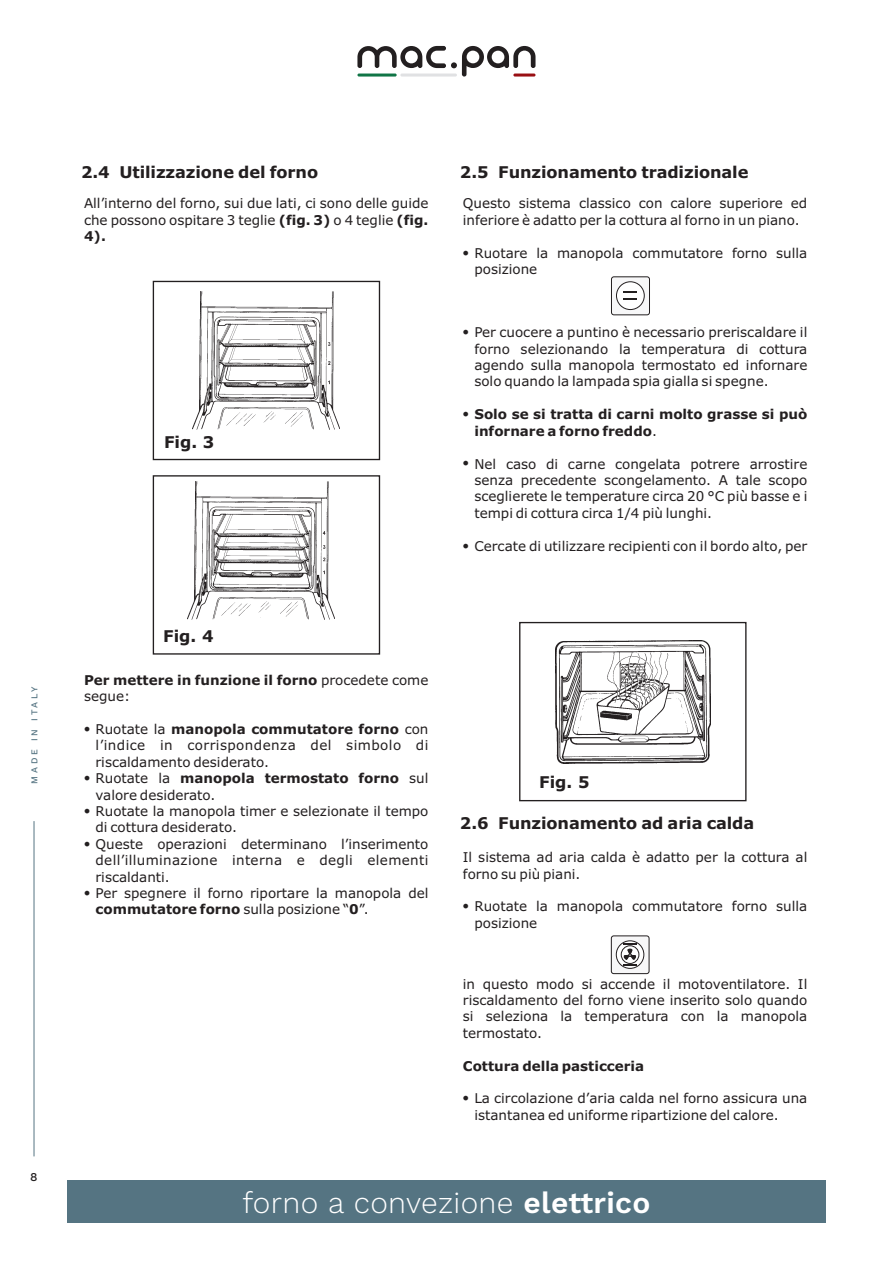
<style>
.page{position:relative;width:893px;height:1263px;background:#fff}
.page>*{position:absolute;margin:0;border:0;box-sizing:border-box;transform-origin:0 0}
.t1{font:300 30px "Work Sans";letter-spacing:.01em;color:#fff}
.t2{font:700 16.2px "Verdana";letter-spacing:-.005em;color:#231f20}
.t3{font:13.5px/16.4px "Verdana";color:#231f20}
.t4{font:700 13.5px "Verdana";color:#231f20}
.t5{font:13.5px/16.4px "Verdana";letter-spacing:.03em;color:#231f20}
.t6{font:500 12px "Work Sans";color:#231f20}
.t7{font:500 9px "Work Sans";letter-spacing:.3em;color:#557482}
.s1{font-weight:700}
.s2{font-weight:400}
.s3{font-weight:600}
</style>
<div class="page">
<div style="left:67px;top:1180px;width:759px;height:42px;background:#557482"></div>
<hr style="left:34px;top:821px;width:1px;height:335px;background:#557482">
<div style="left:611px;top:277px;width:39px;height:38px;background:#f7f7f8;border-radius:3px"></div>
<div style="left:611px;top:277px;width:39px;height:38px;border:1px solid #231f20;border-radius:2px"></div>
<div style="left:616px;top:282px;width:28px;height:28px;background:#fff;border-radius:50%"></div>
<div style="left:616px;top:282px;width:28px;height:28px;border:1px solid #231f20;border-radius:50%"></div>
<svg style="left:624px;top:292px;width:13px;height:7px"></svg>
<svg style="left:611px;top:936px;width:38px;height:38px"></svg>
<div style="left:611px;top:936px;width:38px;height:38px;border:1px solid #231f20;border-radius:2px"></div>
<svg style="left:616px;top:941px;width:28px;height:27px"></svg>
<div style="left:616px;top:941px;width:28px;height:27px;border:1px solid #231f20;border-radius:50%"></div>
<div style="left:621px;top:945px;width:18px;height:19px;border:1px solid #231f20;border-radius:50%"></div>
<svg style="left:623px;top:943px;width:13px;height:23px"></svg>
<img style="left:555px;top:640px;width:155px;height:124px">
<div style="left:519px;top:622px;width:227px;height:179px;border:1px solid #231f20"></div>
<img style="left:193px;top:292px;width:147px;height:138px">
<div style="left:153px;top:281px;width:227px;height:179px;border:1px solid #231f20"></div>
<img style="left:187px;top:481px;width:147px;height:138px">
<div style="left:153px;top:475px;width:227px;height:180px;border:1px solid #231f20"></div>
<svg style="left:357px;top:46px;width:178px;height:31px"></svg>
<hr style="left:513px;top:74px;width:22px;height:3px;background:#990f13;border-radius:2px">
<hr style="left:400px;top:74px;width:57px;height:3px;background:#e0e1e3;border-radius:2px">
<hr style="left:357px;top:74px;width:40px;height:3px;background:#107546;border-radius:2px">
<p class="t7" style="left:28px;top:784px;width:98px;rotate:-90deg">MADE IN ITALY</p>
<p class="t6" style="left:30px;top:1168px;width:9px">8</p>
<p class="t2" style="left:81px;top:162px;width:239px">2.4 Utilizzazione del forno</p>
<p class="t2" style="left:460px;top:162px;width:290px">2.5 Funzionamento tradizionale</p>
<p class="t3" style="left:84px;top:195px;width:346px;text-align:justify">All’interno del forno, sui due lati, ci sono delle guide che possono ospitare 3 teglie <span class="s1">(fig. 3)</span> o 4 teglie <span class="s1">(fig.<br>4).</span></p>
<p class="t3" style="left:463px;top:195px;width:346px">Questo sistema classico con calore superiore ed inferiore è adatto per la cottura al forno in un piano.</p>
<p class="t3" style="left:474px;top:244px;width:334px">Ruotare la manopola commutatore forno sulla posizione</p>
<p class="t2" style="left:164px;top:432px;width:52px">Fig. 3</p>
<p class="t2" style="left:163px;top:626px;width:52px">Fig. 4</p>
<p class="t4" style="left:84px;top:671px;width:346px">Per mettere in funzione il forno <span class="s2">procedete come</span></p>
<p class="t4" style="left:96px;top:720px;width:334px"><span class="s2">Ruotate la</span> manopola commutatore forno <span class="s2">con</span></p>
<p class="t3" style="left:84px;top:688px;width:48px">segue:</p>
<p class="t5" style="left:96px;top:737px;width:334px">l’indice in corrispondenza del simbolo di riscaldamento desiderato.<br>Ruotate la</p>
<p class="t4" style="left:180px;top:770px;width:220px">manopola termostato forno</p>
<p class="t3" style="left:409px;top:770px;width:21px">sul</p>
<p class="t3" style="left:96px;top:786px;width:334px">valore desiderato.<br>Ruotate la manopola timer e selezionate il tempo di cottura desiderato.<br>Queste operazioni determinano l’inserimento dell’illuminazione interna e degli elementi riscaldanti.<br>Per spegnere il forno riportare la manopola del <span class="s1">commutatore forno</span> sulla posizione “ ”.</p>
<p class="t4" style="left:349px;top:901px;width:11px">0</p>
<p class="t3" style="left:474px;top:324px;width:334px;text-align:justify">Per cuocere a puntino è necessario preriscaldare il forno selezionando la temperatura di cottura agendo sulla manopola termostato ed infornare solo quando la lampada spia gialla si spegne.</p>
<p class="t4" style="left:474px;top:422px;width:184px">infornare a forno freddo<span class="s2">.</span></p>
<p class="t3" style="left:474px;top:455px;width:334px;text-align:justify">Nel caso di carne congelata potrere arrostire senza precedente scongelamento. A tale scopo sceglierete le temperature circa 20 °C più basse e i tempi di cottura circa 1/4 più lunghi.</p>
<p class="t3" style="left:474px;top:537px;width:334px">Cercate di utilizzare recipienti con il bordo alto, per</p>
<p class="t4" style="left:474px;top:406px;width:334px">Solo se si tratta di carni molto grasse si può</p>
<p class="t2" style="left:539px;top:772px;width:52px">Fig. 5</p>
<p class="t2" style="left:460px;top:813px;width:296px">2.6 Funzionamento ad aria calda</p>
<p class="t3" style="left:463px;top:849px;width:346px">Il sistema ad aria calda è adatto per la cottura al forno su più piani.</p>
<p class="t3" style="left:474px;top:898px;width:334px">Ruotate la manopola commutatore forno sulla posizione</p>
<p class="t3" style="left:463px;top:975px;width:346px;text-align:justify">in questo modo si accende il motoventilatore. Il riscaldamento del forno viene inserito solo quando si seleziona la temperatura con la manopola termostato.</p>
<p class="t4" style="left:463px;top:1057px;width:183px">Cottura della pasticceria</p>
<p class="t3" style="left:474px;top:1090px;width:334px">La circolazione d’aria calda nel forno assicura una istantanea ed uniforme ripartizione del calore.</p>
<h1 class="t1" style="left:243px;top:1180px;width:409px">forno a convezione <span class="s3">elettrico</span></h1>
</div>
